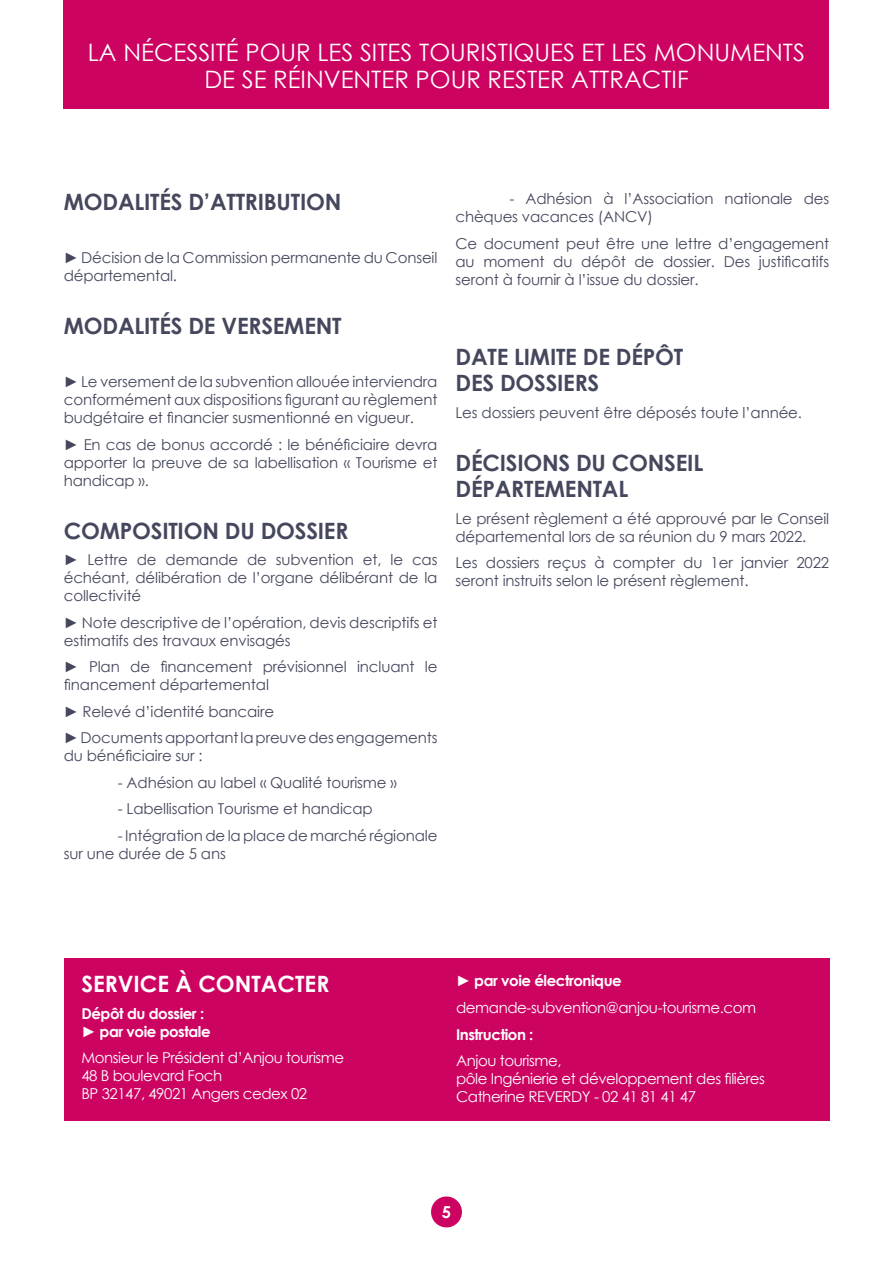
<style>
.page{position:relative;width:893px;height:1263px;background:#fff}
.page>*{position:absolute;margin:0;border:0;box-sizing:border-box;transform-origin:0 0}
.t1{font:24px/27px "Century Gothic";color:#fff;text-align:center}
.Texte_courant{font:700 22.5px "Century Gothic";letter-spacing:-.01em;color:#45485d}
.Texte_courant-2{font:700 22.5px "Century Gothic";color:#fff}
.t2{font:700 16.5px "Century Gothic";color:#fff}
.Texte_courant-3{font:15px/18px "Century Gothic";letter-spacing:-.01em;color:#45485d}
.Texte_courant-4{font:15px/18px "Century Gothic";letter-spacing:-.03em;color:#fff}
.Texte_courant-5{font:700 15px/18px "Century Gothic";letter-spacing:-.03em;color:#fff}
</style>
<div class="page">
<div style="left:431px;top:1196px;width:31px;height:31px;background:#cc0361;border-radius:50%"></div>
<div style="left:64px;top:0;width:765px;height:109px;background:#cc0361"></div>
<div style="left:64px;top:958px;width:766px;height:162px;background:#cc0361"></div>
<h1 class="t1" style="left:88px;top:38px;width:719px">LA NÉCESSITÉ POUR LES SITES TOURISTIQUES ET LES MONUMENTS<br>DE SE RÉINVENTER POUR RESTER ATTRACTIF</h1>
<p class="Texte_courant" style="left:64px;top:185px;width:279px">MODALITÉS D’ATTRIBUTION</p>
<p class="Texte_courant-3" style="left:64px;top:248px;width:375px">► Décision de la Commission permanente du Conseil départemental.</p>
<p class="Texte_courant" style="left:64px;top:309px;width:279px">MODALITÉS DE VERSEMENT</p>
<p class="Texte_courant-3" style="left:64px;top:372px;width:375px;text-align:justify">► Le versement de la subvention allouée interviendra conformément aux dispositions figurant au règlement budgétaire et financier susmentionné en vigueur.</p>
<p class="Texte_courant-3" style="left:64px;top:435px;width:375px;text-align:justify">► En cas de bonus accordé : le bénéficiaire devra apporter la preuve de sa labellisation « Tourisme et handicap ».</p>
<p class="Texte_courant" style="left:64px;top:513px;width:286px">COMPOSITION DU DOSSIER</p>
<p class="Texte_courant-3" style="left:64px;top:550px;width:375px;text-align:justify">► Lettre de demande de subvention et, le cas échéant, délibération de l’organe délibérant de la collectivité</p>
<p class="Texte_courant-3" style="left:64px;top:613px;width:375px">► Note descriptive de l’opération, devis descriptifs et estimatifs des travaux envisagés</p>
<p class="Texte_courant-3" style="left:64px;top:657px;width:375px">► Plan de financement prévisionnel incluant le financement départemental</p>
<p class="Texte_courant-3" style="left:64px;top:702px;width:212px">► Relevé d’identité bancaire</p>
<p class="Texte_courant-3" style="left:64px;top:729px;width:375px">► Documents apportant la preuve des engagements du bénéficiaire sur :</p>
<p class="Texte_courant-3" style="left:118px;top:773px;width:281px">- Adhésion au label « Qualité tourisme »</p>
<p class="Texte_courant-3" style="left:118px;top:800px;width:256px">- Labellisation Tourisme et handicap</p>
<p class="Texte_courant-3" style="left:64px;top:826px;width:375px;text-indent:54px">- Intégration de la place de marché régionale sur une durée de 5 ans</p>
<p class="Texte_courant-3" style="left:455px;top:190px;width:375px;text-indent:54px">- Adhésion à l’Association nationale des chèques vacances (ANCV)</p>
<p class="Texte_courant-3" style="left:455px;top:234px;width:375px;text-align:justify">Ce document peut être une lettre d’engagement au moment du dépôt de dossier. Des justificatifs seront à fournir à l’issue du dossier.</p>
<p class="Texte_courant" style="left:455px;top:339px;width:229px">DATE LIMITE DE DÉPÔT</p>
<p class="Texte_courant" style="left:455px;top:366px;width:145px">DES DOSSIERS</p>
<p class="Texte_courant-3" style="left:455px;top:403px;width:348px">Les dossiers peuvent être déposés toute l’année.</p>
<p class="Texte_courant" style="left:455px;top:445px;width:249px">DÉCISIONS DU CONSEIL</p>
<p class="Texte_courant" style="left:455px;top:472px;width:174px">DÉPARTEMENTAL</p>
<p class="Texte_courant-3" style="left:455px;top:509px;width:375px">Le présent règlement a été approuvé par le Conseil départemental lors de sa réunion du 9 mars 2022.</p>
<p class="Texte_courant-3" style="left:455px;top:553px;width:375px">Les dossiers reçus à compter du 1er janvier 2022 seront instruits selon le présent règlement.</p>
<p class="Texte_courant-2" style="left:81px;top:967px;width:249px">SERVICE À CONTACTER</p>
<p class="Texte_courant-5" style="left:81px;top:1003px;width:131px">Dépôt du dossier : ► par voie postale</p>
<p class="Texte_courant-4" style="left:81px;top:1048px;width:264px">Monsieur le Président d’Anjou tourisme<br>48 B boulevard Foch<br>BP 32147, 49021 Angers cedex 02</p>
<p class="Texte_courant-5" style="left:456px;top:971px;width:167px">► par voie électronique</p>
<p class="Texte_courant-4" style="left:456px;top:998px;width:302px">demande-subvention@anjou-tourisme.com</p>
<p class="Texte_courant-5" style="left:456px;top:1024px;width:79px">Instruction :</p>
<p class="Texte_courant-4" style="left:456px;top:1051px;width:310px">Anjou tourisme,<br>pôle Ingénierie et développement des filières<br>Catherine REVERDY - 02 41 81 41 47</p>
<p class="t2" style="left:442px;top:1200px;width:11px">5</p>
</div>
